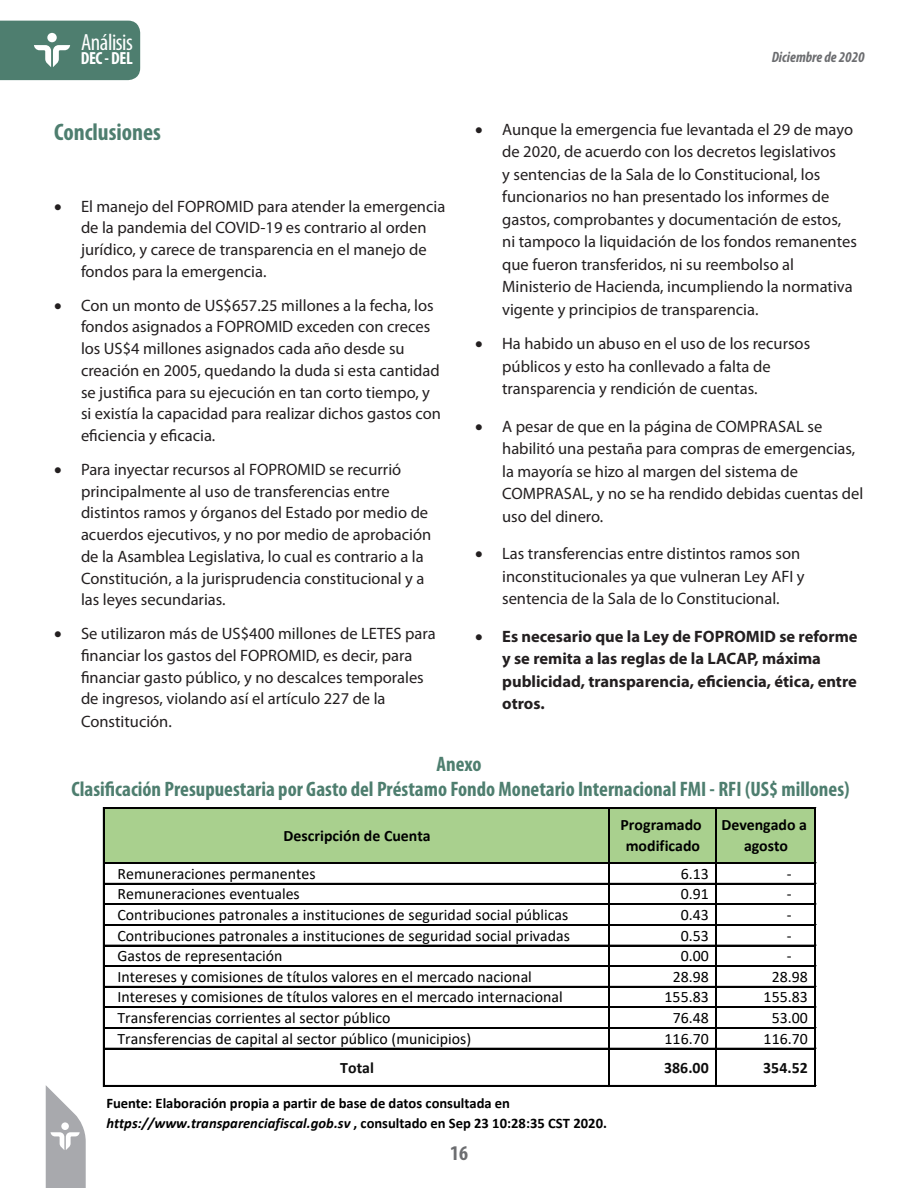
<style>
.page{position:relative;width:918px;height:1188px;background:#fff}
.page>*{position:absolute;margin:0;border:0;box-sizing:border-box;transform-origin:0 0}
.subtitulo{font:700 condensed 24px "Myriad Pro";color:#4e7e6f}
.t1{font:condensed 23.4px "Myriad Pro";letter-spacing:-.02em;color:#fff}
.titulo_cuadro-grafic{font:700 condensed 21px/25.5px "Myriad Pro";color:#4e7e6f;text-align:center}
.t2{font:700 condensed 21px "Myriad Pro";color:#6c6d70}
.t3{font:700 condensed 17.55px "Myriad Pro";letter-spacing:-.02em;color:#fff}
.t4{font:16.5px/22.5px "Myriad Pro";color:#231f20}
.t5{font:700 16.5px/22.5px "Myriad Pro";color:#231f20}
.t6{font:15.9px "Calibri";color:#000}
.t7{font:700 15.9px/20.5px "Calibri";color:#000;text-align:center}
.t8{font:700 15.9px "Calibri";letter-spacing:.005em;color:#0d0d0d}
.t9{font:italic 700 condensed 15px "Myriad Pro";color:#6c6d70}
.t10{font:700 14.55px/20.1px "Calibri";color:#000}
.s1{font-style:italic}
</style>
<div class="page">
<svg style="left:46px;top:1085px;width:40px;height:103px"></svg>
<div style="left:0;top:21px;width:140px;height:59px;background:#4e7e6f"></div>
<div style="left:105px;top:808px;width:711px;height:55px;background:#a9d08e"></div>
<hr style="left:103px;top:807px;width:2px;height:280px;background:#000">
<hr style="left:608px;top:808px;width:1px;height:279px;background:#000">
<hr style="left:609px;top:808px;width:1px;height:279px;background:#000">
<hr style="left:716px;top:808px;width:1px;height:279px;background:#000">
<hr style="left:815px;top:808px;width:1px;height:279px;background:#000">
<hr style="left:105px;top:807px;width:711px;height:1px;background:#000">
<hr style="left:105px;top:862px;width:711px;height:1px;background:#000">
<hr style="left:105px;top:863px;width:711px;height:1px;background:#000">
<hr style="left:105px;top:883px;width:711px;height:2px;background:#000">
<hr style="left:105px;top:904px;width:711px;height:1px;background:#000">
<hr style="left:105px;top:924px;width:711px;height:2px;background:#000">
<hr style="left:105px;top:945px;width:711px;height:1px;background:#000">
<hr style="left:105px;top:965px;width:711px;height:1px;background:#000">
<hr style="left:105px;top:966px;width:711px;height:1px;background:#000">
<hr style="left:105px;top:986px;width:711px;height:2px;background:#000">
<hr style="left:105px;top:1007px;width:711px;height:1px;background:#000">
<hr style="left:105px;top:1027px;width:711px;height:1px;background:#000">
<hr style="left:105px;top:1028px;width:711px;height:1px;background:#000">
<hr style="left:105px;top:1048px;width:711px;height:1px;background:#000">
<hr style="left:105px;top:1085px;width:711px;height:2px;background:#000">
<h2 class="t1" style="left:81px;top:28px;width:53px">Análisis</h2>
<p class="t3" style="left:81px;top:48px;width:54px">DEC - DEL</p>
<p class="subtitulo" style="left:54px;top:117px;width:108px">Conclusiones</p>
<p class="t4" style="left:81px;top:195px;width:366px;line-height:21.8px;text-indent:-27px">• El manejo del FOPROMID para atender la emergencia de la pandemia del COVID-19 es contrario al orden jurídico, y carece de transparencia en el manejo de fondos para la emergencia.</p>
<p class="t4" style="left:81px;top:294px;width:361px;line-height:21.8px;text-indent:-27px">• Con un monto de US$657.25 millones a la fecha, los fondos asignados a FOPROMID exceden con creces los US$4 millones asignados cada año desde su creación en 2005, quedando la duda si esta cantidad se justifica para su ejecución en tan corto tiempo, y si existía la capacidad para realizar dichos gastos con eficiencia y eficacia.</p>
<p class="t4" style="left:81px;top:458px;width:352px;line-height:21.8px;text-indent:-27px">• Para inyectar recursos al FOPROMID se recurrió principalmente al uso de transferencias entre distintos ramos y órganos del Estado por medio de acuerdos ejecutivos, y no por medio de aprobación de la Asamblea Legislativa, lo cual es contrario a la Constitución, a la jurisprudencia constitucional y a las leyes secundarias.</p>
<p class="t4" style="left:81px;top:622px;width:356px;line-height:21.9px;text-indent:-27px">• Se utilizaron más de US$400 millones de LETES para financiar los gastos del FOPROMID, es decir, para financiar gasto público, y no descalces temporales de ingresos, violando así el artículo 227 de la Constitución.</p>
<p class="t9" style="left:772px;top:48px;width:94px">Diciembre de 2020</p>
<p class="t4" style="left:502px;top:118px;width:356px;text-indent:-27px">• Aunque la emergencia fue levantada el 29 de mayo de 2020, de acuerdo con los decretos legislativos<br>y sentencias de la Sala de lo Constitucional, los funcionarios no han presentado los informes de gastos, comprobantes y documentación de estos, ni tampoco la liquidación de los fondos remanentes que fueron transferidos, ni su reembolso al Ministerio de Hacienda, incumpliendo la normativa vigente y principios de transparencia.</p>
<p class="t4" style="left:502px;top:332px;width:310px;text-indent:-27px">• Ha habido un abuso en el uso de los recursos públicos y esto ha conllevado a falta de transparencia y rendición de cuentas.</p>
<p class="t4" style="left:502px;top:415px;width:363px;text-indent:-27px">• A pesar de que en la página de COMPRASAL se habilitó una pestaña para compras de emergencias, la mayoría se hizo al margen del sistema de COMPRASAL, y no se ha rendido debidas cuentas del uso del dinero.</p>
<p class="t4" style="left:502px;top:542px;width:304px;text-indent:-27px">• Las transferencias entre distintos ramos son inconstitucionales ya que vulneran Ley AFI y sentencia de la Sala de lo Constitucional.</p>
<p class="t5" style="left:502px;top:624px;width:357px;text-indent:-27px">• Es necesario que la Ley de FOPROMID se reforme y se remita a las reglas de la LACAP, máxima publicidad, transparencia, eficiencia, ética, entre otros.</p>
<p class="titulo_cuadro-grafic" style="left:71px;top:751px;width:780px">Anexo<br>Clasificación Presupuestaria por Gasto del Préstamo Fondo Monetario Internacional FMI - RFI (US$ millones)</p>
<p class="t7" style="left:284px;top:825px;width:149px">Descripción de Cuenta</p>
<p class="t7" style="left:621px;top:815px;width:83px">Programado modificado</p>
<p class="t7" style="left:722px;top:815px;width:87px">Devengado a agosto</p>
<p class="t6" style="left:118px;top:862px;width:200px">Remuneraciones permanentes</p>
<p class="t6" style="left:681px;top:862px;width:30px">6.13</p>
<p class="t6" style="left:787px;top:862px;width:6px">-</p>
<p class="t6" style="left:118px;top:883px;width:184px">Remuneraciones eventuales</p>
<p class="t6" style="left:681px;top:883px;width:30px">0.91</p>
<p class="t6" style="left:787px;top:883px;width:6px">-</p>
<p class="t6" style="left:118px;top:904px;width:452px">Contribuciones patronales a instituciones de seguridad social públicas</p>
<p class="t6" style="left:681px;top:904px;width:30px">0.43</p>
<p class="t6" style="left:787px;top:904px;width:6px">-</p>
<p class="t6" style="left:118px;top:924px;width:454px">Contribuciones patronales a instituciones de seguridad social privadas</p>
<p class="t6" style="left:681px;top:924px;width:30px">0.53</p>
<p class="t6" style="left:787px;top:924px;width:6px">-</p>
<p class="t6" style="left:118px;top:945px;width:167px">Gastos de representación</p>
<p class="t6" style="left:681px;top:945px;width:30px">0.00</p>
<p class="t6" style="left:787px;top:945px;width:6px">-</p>
<p class="t6" style="left:118px;top:966px;width:416px">Intereses y comisiones de títulos valores en el mercado nacional</p>
<p class="t6" style="left:673px;top:966px;width:38px">28.98</p>
<p class="t6" style="left:772px;top:966px;width:38px">28.98</p>
<p class="t6" style="left:118px;top:986px;width:447px">Intereses y comisiones de títulos valores en el mercado internacional</p>
<p class="t6" style="left:665px;top:986px;width:46px">155.83</p>
<p class="t6" style="left:764px;top:986px;width:46px">155.83</p>
<p class="t6" style="left:118px;top:1007px;width:275px">Transferencias corrientes al sector público</p>
<p class="t6" style="left:673px;top:1007px;width:38px">76.48</p>
<p class="t6" style="left:772px;top:1007px;width:38px">53.00</p>
<p class="t6" style="left:118px;top:1027px;width:355px">Transferencias de capital al sector público (municipios)</p>
<p class="t6" style="left:665px;top:1027px;width:46px">116.70</p>
<p class="t6" style="left:764px;top:1027px;width:46px">116.70</p>
<p class="t8" style="left:340px;top:1056px;width:35px">Total</p>
<p class="t8" style="left:664px;top:1056px;width:46px">386.00</p>
<p class="t8" style="left:763px;top:1056px;width:46px">354.52</p>
<p class="t10" style="left:106px;top:1093px;width:502px">Fuente: Elaboración propia a partir de base de datos consultada en <span class="s1">https://www.transparenciafiscal.gob.sv</span> , consultado en Sep 23 10:28:35 CST 2020.</p>
<p class="t2" style="left:450px;top:1140px;width:19px">16</p>
</div>
